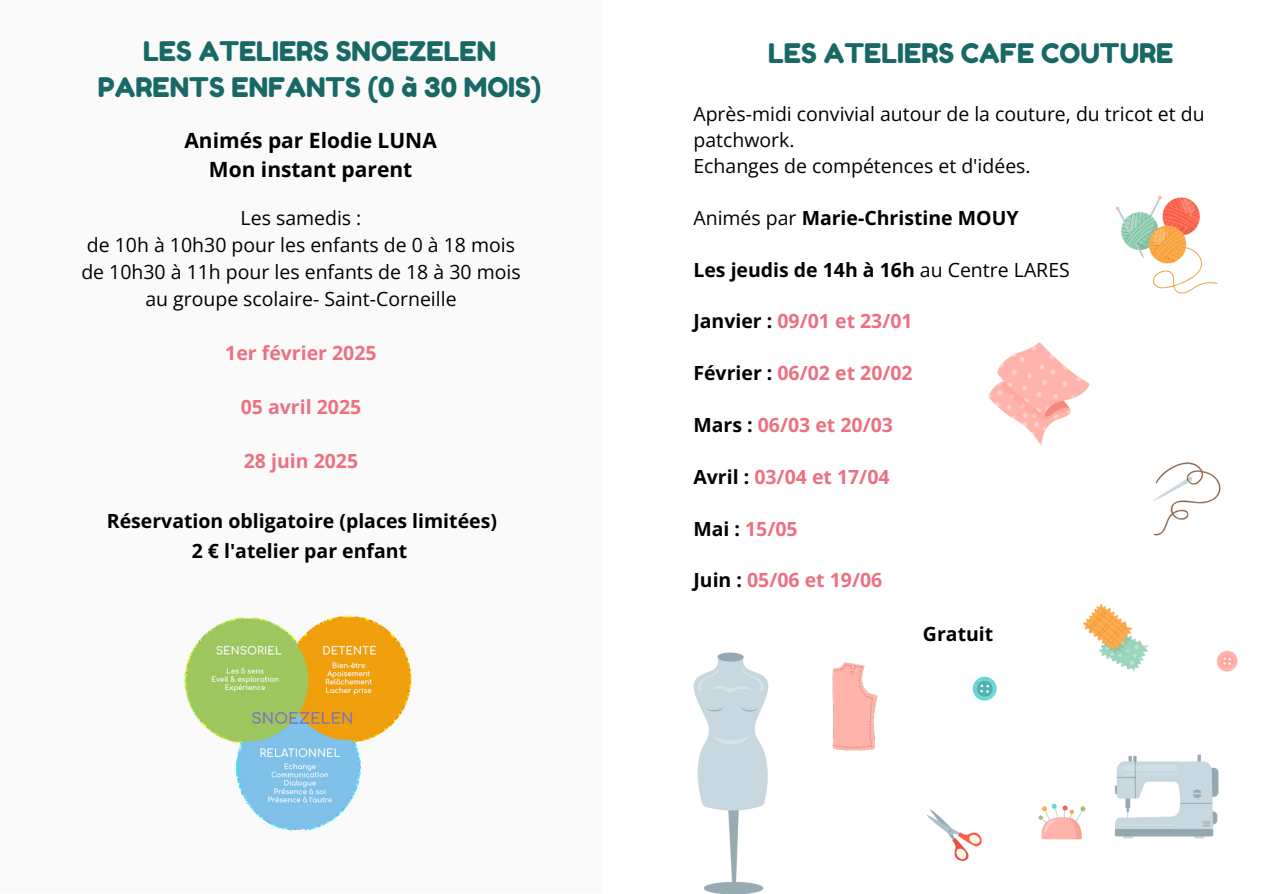
<style>
.page{position:relative;width:1263px;height:894px;background:#fff}
.page>*{position:absolute;margin:0;border:0;box-sizing:border-box;transform-origin:0 0}
.t1{font:27px/36px "Fredoka One";color:#186966;text-align:center}
.t2{font:700 21px/29.2px "Open Sans";color:#000;text-align:center}
.t3{font:19.5px/25.8px "Open Sans";color:#000}
.t4{font:700 19.5px "Open Sans";color:#eb7181}
.t5{font:700 19.5px/30.3px "Open Sans";color:#000;text-align:center}
.s1{font-weight:400}
.s2{color:#000}
</style>
<div class="page">
<img style="left:693px;top:652px;width:76px;height:241px">
<img style="left:832px;top:662px;width:46px;height:89px">
<svg style="left:926px;top:809px;width:56px;height:51px"></svg>
<img style="left:972px;top:676px;width:25px;height:25px">
<img style="left:1038px;top:803px;width:48px;height:37px">
<img style="left:988px;top:342px;width:102px;height:104px">
<img style="left:1082px;top:603px;width:67px;height:69px">
<img style="left:1115px;top:195px;width:103px;height:99px">
<img style="left:1153px;top:462px;width:68px;height:74px">
<img style="left:1114px;top:754px;width:105px;height:85px">
<img style="left:1216px;top:650px;width:22px;height:22px">
<img style="left:184px;top:615px;width:228px;height:216px">
<h1 class="t1" style="left:98px;top:33px;width:445px">LES ATELIERS SNOEZELEN<br>PARENTS ENFANTS (0 à 30 MOIS)</h1>
<p class="t1" style="left:768px;top:35px;width:407px">LES ATELIERS CAFE COUTURE</p>
<p class="t2" style="left:185px;top:125px;width:254px">Animés par Elodie LUNA<br>Mon instant parent</p>
<p class="t3" style="left:241px;top:204px;width:122px">Les samedis :</p>
<p class="t3" style="left:87px;top:231px;width:430px">de 10h à 10h30 pour les enfants de 0 à 18 mois</p>
<h3 class="t3" style="left:81px;top:258px;width:441px">de 10h30 à 11h pour les enfants de 18 à 30 mois</h3>
<h3 class="t3" style="left:145px;top:285px;width:313px">au groupe scolaire- Saint-Corneille</h3>
<h3 class="t4" style="left:225px;top:339px;width:153px">1er février 2025</h3>
<h3 class="t4" style="left:241px;top:393px;width:122px">05 avril 2025</h3>
<h3 class="t4" style="left:244px;top:447px;width:116px">28 juin 2025</h3>
<h3 class="t3" style="left:693px;top:101px;width:513px">Après-midi convivial autour de la couture, du tricot et du patchwork.</h3>
<p class="t3" style="left:693px;top:152px;width:339px">Echanges de compétences et d'idées.</p>
<p class="t5" style="left:693px;top:202px;width:327px"><span class="s1">Animés par</span> Marie-Christine MOUY</p>
<p class="t5" style="left:693px;top:254px;width:378px">Les jeudis de 14h à 16h <span class="s1">au Centre LARES</span></p>
<p class="t4" style="left:693px;top:307px;width:221px"><span class="s2">Janvier :</span> 09/01 et 23/01</p>
<h3 class="t4" style="left:693px;top:359px;width:221px"><span class="s2">Février :</span> 06/02 et 20/02</h3>
<h3 class="t4" style="left:693px;top:411px;width:201px"><span class="s2">Mars :</span> 06/03 et 20/03</h3>
<h3 class="t4" style="left:693px;top:463px;width:198px"><span class="s2">Avril :</span> 03/04 et 17/04</h3>
<h3 class="t4" style="left:693px;top:514px;width:106px"><span class="s2">Mai :</span> 15/05</h3>
<p class="t4" style="left:693px;top:566px;width:190px"><span class="s2">Juin :</span> 05/06 et 19/06</p>
<p class="t5" style="left:107px;top:505px;width:392px">Réservation obligatoire (places limitées)<br>2 € l'atelier par enfant</p>
<h2 class="t5" style="left:923px;top:617px;width:72px">Gratuit</h2>
</div>
